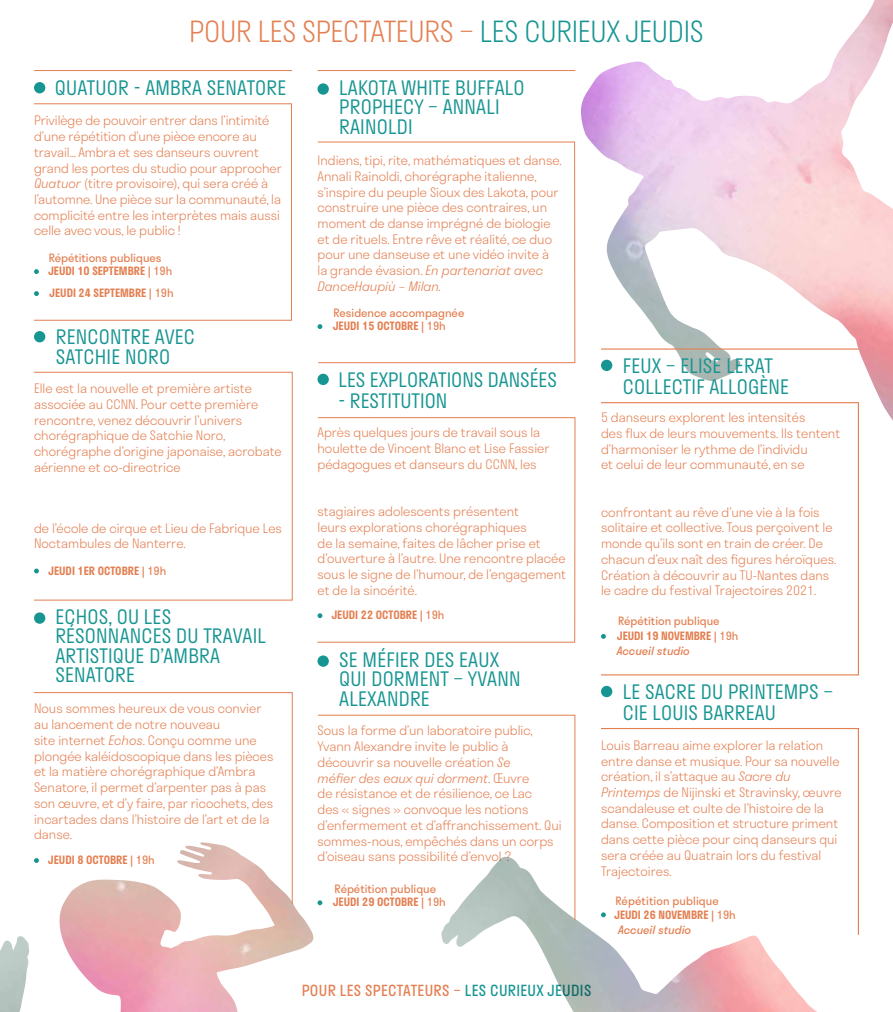
<style>
.page{position:relative;width:893px;height:1012px;background:#fff}
.page>*{position:absolute;margin:0;border:0;box-sizing:border-box;transform-origin:0 0}
.t1{font:300 28.5px "Stratos";letter-spacing:-.01em;color:#e47f51}
.t2{font:300 19.5px/19.5px "Stratos";letter-spacing:.01em;color:#179592}
.t3{font:15px "Stratos";letter-spacing:.02em;color:#e47f51}
.t4{font:300 12.75px/15.8px "Stratos";color:#e47f51}
.t5{font:11.25px/13.5px "Stratos";color:#e47f51}
.t6{font:600 11.25px "Stratos";color:#e47f51}
.t7{font:italic 11.25px "Stratos";color:#e47f51}
.s1{color:#179592}
.s2{font-style:italic}
.s3{font-weight:600}
.s4{font-weight:400}
</style>
<div class="page">
<img style="left:581px;top:0;width:312px;height:421px">
<div style="left:34px;top:82px;width:11px;height:11px;background:#179592;border-radius:50%"></div>
<svg style="left:36px;top:269px;width:3px;height:5px"></svg>
<svg style="left:36px;top:291px;width:3px;height:5px"></svg>
<div style="left:34px;top:331px;width:11px;height:11px;background:#179592;border-radius:50%"></div>
<svg style="left:36px;top:569px;width:3px;height:4px"></svg>
<div style="left:34px;top:612px;width:11px;height:12px;background:#179592;border-radius:50%"></div>
<div style="left:317px;top:83px;width:12px;height:12px;background:#179592;border-radius:50%"></div>
<svg style="left:319px;top:324px;width:3px;height:5px"></svg>
<div style="left:317px;top:374px;width:12px;height:11px;background:#179592;border-radius:50%"></div>
<svg style="left:319px;top:613px;width:3px;height:5px"></svg>
<div style="left:317px;top:655px;width:12px;height:12px;background:#179592;border-radius:50%"></div>
<div style="left:601px;top:360px;width:11px;height:11px;background:#179592;border-radius:50%"></div>
<svg style="left:602px;top:634px;width:4px;height:5px"></svg>
<div style="left:601px;top:686px;width:11px;height:11px;background:#179592;border-radius:50%"></div>
<img style="left:59px;top:904px;width:255px;height:108px">
<img style="left:0;top:936px;width:30px;height:76px">
<img style="left:441px;top:919px;width:376px;height:93px">
<hr style="left:34px;top:70px;width:258px;height:1px;background:#e47f51">
<div style="left:34px;top:103px;width:258px;height:218px;border:1px solid #e47f51"></div>
<hr style="left:318px;top:70px;width:257px;height:1px;background:#e47f51">
<div style="left:317px;top:142px;width:258px;height:221px;border:1px solid #e47f51"></div>
<div style="left:317px;top:417px;width:258px;height:226px;border:1px solid #e47f51"></div>
<svg style="left:317px;top:714px;width:259px;height:207px"></svg>
<div style="left:600px;top:402px;width:259px;height:273px;border:1px solid #e47f51"></div>
<svg style="left:600px;top:728px;width:259px;height:208px"></svg>
<hr style="left:601px;top:348px;width:258px;height:2px;background:#e47f51">
<div style="left:34px;top:372px;width:259px;height:229px;border:1px solid #e47f51"></div>
<svg style="left:34px;top:692px;width:259px;height:213px"></svg>
<h1 class="t1" style="left:189px;top:8px;width:516px">POUR LES SPECTATEURS – <span class="s1">LES CURIEUX JEUDIS</span></h1>
<h2 class="t2" style="left:55px;top:77px;width:233px">QUATUOR - AMBRA SENATORE</h2>
<p class="t4" style="left:34px;top:112px;width:249px">Privilège de pouvoir entrer dans l’intimité d’une répétition d’une pièce encore au travail… Ambra et ses danseurs ouvrent grand les portes du studio pour approcher <span class="s2">Quatuor</span> (titre provisoire), qui sera créé à l’automne. Une pièce sur la communauté, la complicité entre les interprètes mais aussi celle avec vous, le public !</p>
<p class="t5" style="left:48px;top:250px;width:126px">Répétitions publiques<br><span class="s3">JEUDI 10 SEPTEMBRE |</span> 19h</p>
<p class="t6" style="left:49px;top:284px;width:126px">JEUDI 24 SEPTEMBRE | <span class="s4">19h</span></p>
<h2 class="t2" style="left:56px;top:326px;width:141px">RENCONTRE AVEC<br>SATCHIE NORO</h2>
<p class="t4" style="left:34px;top:380px;width:249px">Elle est la nouvelle et première artiste associée au CCNN. Pour cette première rencontre, venez découvrir l’univers chorégraphique de Satchie Noro, chorégraphe d’origine japonaise, acrobate aérienne et co-directrice</p>
<p class="t4" style="left:34px;top:520px;width:249px">de l’école de cirque et Lieu de Fabrique Les<br>Noctambules de Nanterre.</p>
<p class="t6" style="left:48px;top:562px;width:120px">JEUDI 1ER OCTOBRE | <span class="s4">19h</span></p>
<h2 class="t2" style="left:55px;top:606px;width:212px">ECHOS, OU LES<br>RÉSONNANCES DU TRAVAIL<br>ARTISTIQUE D’AMBRA<br>SENATORE</h2>
<p class="t4" style="left:34px;top:700px;width:241px">Nous sommes heureux de vous convier au lancement de notre nouveau<br>site internet <span class="s2">Echos</span>. Conçu comme une plongée kaléidoscopique dans les pièces et la matière chorégraphique d’Ambra Senatore, il permet d’arpenter pas à pas son œuvre, et d’y faire, par ricochets, des incartades dans l’histoire de l’art et de la danse.</p>
<p class="t6" style="left:48px;top:851px;width:108px">JEUDI 8 OCTOBRE | <span class="s4">19h</span></p>
<h2 class="t2" style="left:339px;top:77px;width:187px">LAKOTA WHITE BUFFALO<br>PROPHECY – ANNALI<br>RAINOLDI</h2>
<p class="t4" style="left:317px;top:152px;width:246px">Indiens, tipi, rite, mathématiques et danse.<br>Annali Rainoldi, chorégraphe italienne, s’inspire du peuple Sioux des Lakota, pour construire une pièce des contraires, un moment de danse imprégné de biologie et de rituels. Entre rêve et réalité, ce duo pour une danseuse et une vidéo invite à la grande évasion. <span class="s2">En partenariat avec DanceHaupiù – Milan.</span></p>
<p class="t5" style="left:333px;top:305px;width:133px">Residence accompagnée<br><span class="s3">JEUDI 15 OCTOBRE |</span> 19h</p>
<h2 class="t2" style="left:339px;top:369px;width:220px">LES EXPLORATIONS DANSÉES</h2>
<h2 class="t2" style="left:339px;top:390px;width:110px">- RESTITUTION</h2>
<p class="t4" style="left:317px;top:424px;width:234px">Après quelques jours de travail sous la houlette de Vincent Blanc et Lise Fassier pédagogues et danseurs du CCNN, les</p>
<p class="t4" style="left:317px;top:503px;width:250px">stagiaires adolescents présentent<br>leurs explorations chorégraphiques<br>de la semaine, faites de lâcher prise et d’ouverture à l’autre. Une rencontre placée sous le signe de l’humour, de l’engagement et de la sincérité.</p>
<p class="t6" style="left:331px;top:606px;width:115px">JEUDI 22 OCTOBRE | <span class="s4">19h</span></p>
<h2 class="t2" style="left:339px;top:649px;width:183px">SE MÉFIER DES EAUX<br>QUI DORMENT – YVANN<br>ALEXANDRE</h2>
<p class="t4" style="left:317px;top:722px;width:246px">Sous la forme d’un laboratoire public, Yvann Alexandre invite le public à découvrir sa nouvelle création <span class="s2">Se<br>méfier des eaux qui dorment</span>. Œuvre<br>de résistance et de résilience, ce Lac<br>des « signes » convoque les notions d’enfermement et d’affranchissement. Qui sommes-nous, empêchés dans un corps d’oiseau sans possibilité d’envol ?</p>
<p class="t5" style="left:333px;top:882px;width:115px">Répétition publique<br><span class="s3">JEUDI 29 OCTOBRE |</span> 19h</p>
<h2 class="t2" style="left:623px;top:354px;width:168px;line-height:21px">FEUX – ELISE LERAT<br>COLLECTIF ALLOGÈNE</h2>
<p class="t4" style="left:601px;top:409px;width:241px">5 danseurs explorent les intensités<br>des flux de leurs mouvements. Ils tentent d’harmoniser le rythme de l’individu<br>et celui de leur communauté, en se</p>
<p class="t4" style="left:601px;top:504px;width:237px">confrontant au rêve d’une vie à la fois solitaire et collective. Tous perçoivent le monde qu’ils sont en train de créer. De chacun d’eux naît des figures héroïques.<br>Création à découvrir au TU-Nantes dans le cadre du festival Trajectoires 2021.</p>
<p class="t5" style="left:617px;top:613px;width:123px;line-height:15px">Répétition publique<br><span class="s3">JEUDI 19 NOVEMBRE |</span> 19h<br><span class="s2">Accueil studio</span></p>
<h2 class="t2" style="left:623px;top:680px;width:212px;line-height:21.3px">LE SACRE DU PRINTEMPS –<br>CIE LOUIS BARREAU</h2>
<p class="t4" style="left:601px;top:737px;width:242px">Louis Barreau aime explorer la relation entre danse et musique. Pour sa nouvelle création, il s’attaque au <span class="s2">Sacre du Printemps</span> de Nijinski et Stravinsky, œuvre scandaleuse et culte de l’histoire de la danse. Composition et structure priment dans cette pièce pour cinq danseurs qui sera créée au Quatrain lors du festival Trajectoires.</p>
<p class="t5" style="left:614px;top:894px;width:123px">Répétition publique<br><span class="s3">JEUDI 26 NOVEMBRE |</span> 19h</p>
<p class="t7" style="left:618px;top:921px;width:75px">Accueil studio</p>
<p class="t3" style="left:302px;top:978px;width:291px">POUR LES SPECTATEURS – <span class="s1">LES CURIEUX JEUDIS</span></p>
</div>
